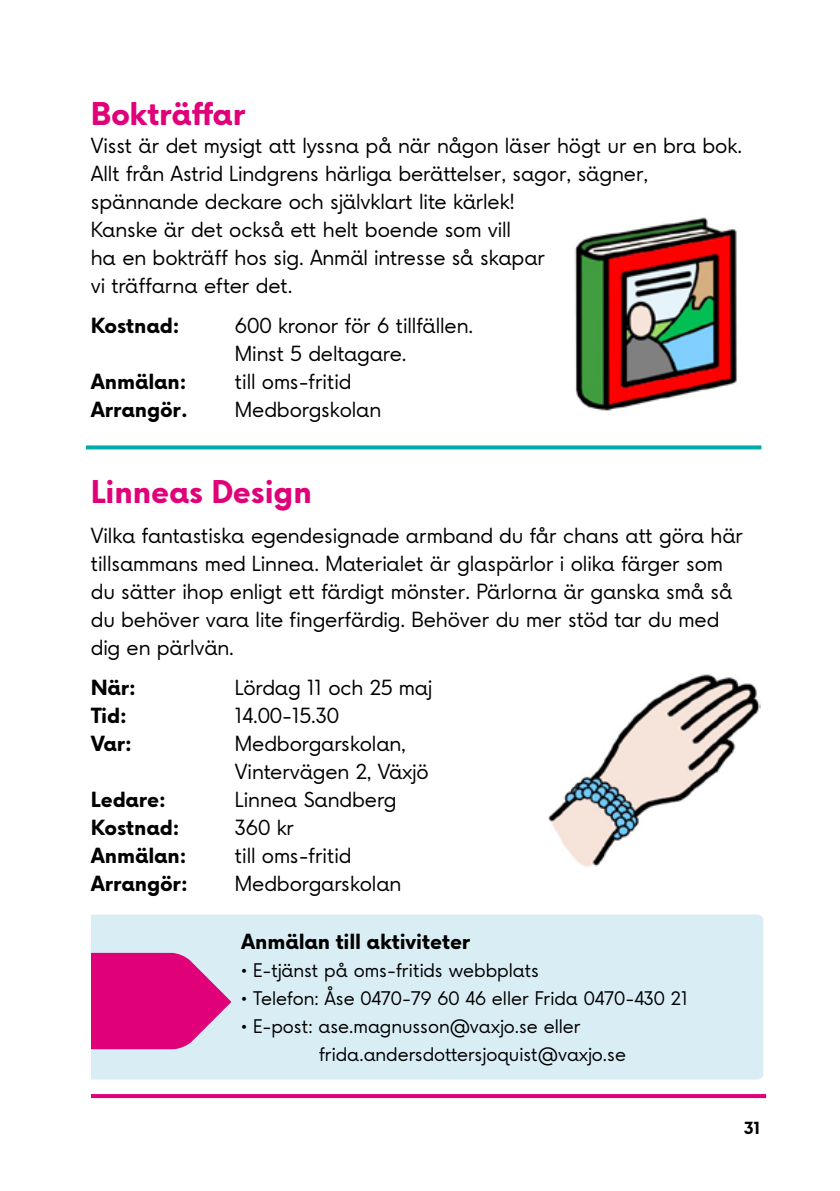
<style>
.page{position:relative;width:840px;height:1191px;background:#fff}
.page>*{position:absolute;margin:0;border:0;box-sizing:border-box;transform-origin:0 0}
.t1{font:700 30px "Vaxjo Now";letter-spacing:-.005em;color:#e00078}
.t2{font:20px/28px "Vaxjo Now";letter-spacing:-.005em;color:#000}
.t3{font:700 20px "Vaxjo Now";letter-spacing:-.005em;color:#000}
.t4{font:18px/28px "Vaxjo Now";color:#000}
.t5{font:700 16px "Vaxjo Now";color:#000}
</style>
<div class="page">
<svg style="left:91px;top:1094px;width:674px;height:4px;background:#e0057a"></svg>
<div style="left:87px;top:914px;width:676px;height:165px;background:#d9eef4;border-radius:6px"></div>
<svg style="left:91px;top:953px;width:140px;height:96px"></svg>
<div style="left:0;top:899px;width:91px;height:279px;background:#fff"></div>
<svg style="left:86px;top:445px;width:675px;height:4px;background:#1db5b2"></svg>
<img style="left:574px;top:217px;width:163px;height:194px">
<img style="left:548px;top:674px;width:212px;height:193px">
<h1 class="t1" style="left:91px;top:92px;width:156px">Bokträffar</h1>
<p class="t2" style="left:91px;top:131px;width:652px">Visst är det mysigt att lyssna på när någon läser högt ur en bra bok.<br>Allt från Astrid Lindgrens härliga berättelser, sagor, sägner, spännande deckare och självklart lite kärlek!<br>Kanske är det också ett helt boende som vill<br>ha en bokträff hos sig. Anmäl intresse så skapar<br>vi träffarna efter det.</p>
<p class="t3" style="left:91px;top:311px;width:90px">Kostnad:</p>
<p class="t2" style="left:235px;top:311px;width:240px">600 kronor för 6 tillfällen.<br>Minst 5 deltagare.</p>
<p class="t3" style="left:91px;top:367px;width:97px">Anmälan:</p>
<p class="t2" style="left:235px;top:367px;width:118px">till oms-fritid</p>
<p class="t3" style="left:91px;top:395px;width:98px">Arrangör.</p>
<p class="t2" style="left:235px;top:395px;width:148px">Medborgskolan</p>
<h1 class="t1" style="left:91px;top:470px;width:222px">Linneas Design</h1>
<p class="t2" style="left:91px;top:521px;width:653px">Vilka fantastiska egendesignade armband du får chans att göra här tillsammans med Linnea. Materialet är glaspärlor i olika färger som du sätter ihop enligt ett färdigt mönster. Pärlorna är ganska små så du behöver vara lite fingerfärdig. Behöver du mer stöd tar du med dig en pärlvän.</p>
<p class="t3" style="left:91px;top:673px;width:47px">När:</p>
<p class="t2" style="left:235px;top:673px;width:199px">Lördag 11 och 25 maj</p>
<p class="t3" style="left:91px;top:701px;width:37px">Tid:</p>
<p class="t2" style="left:235px;top:701px;width:106px">14.00-15.30</p>
<p class="t3" style="left:91px;top:729px;width:43px">Var:</p>
<p class="t2" style="left:235px;top:729px;width:195px">Medborgarskolan,<br>Vintervägen 2, Växjö</p>
<p class="t3" style="left:91px;top:785px;width:76px">Ledare:</p>
<p class="t2" style="left:235px;top:785px;width:163px">Linnea Sandberg</p>
<p class="t3" style="left:91px;top:813px;width:90px">Kostnad:</p>
<p class="t2" style="left:235px;top:813px;width:61px">360 kr</p>
<p class="t3" style="left:91px;top:841px;width:97px">Anmälan:</p>
<p class="t2" style="left:235px;top:841px;width:118px">till oms-fritid</p>
<p class="t3" style="left:91px;top:869px;width:98px">Arrangör:</p>
<p class="t2" style="left:235px;top:869px;width:168px">Medborgarskolan</p>
<p class="t3" style="left:241px;top:927px;width:230px">Anmälan till aktiviteter</p>
<p class="t4" style="left:241px;top:956px;width:299px">• E-tjänst på oms-fritids webbplats</p>
<p class="t4" style="left:241px;top:984px;width:448px">• Telefon: Åse 0470-79 60 46 eller Frida 0470-430 21</p>
<p class="t4" style="left:319px;top:1012px;width:308px;text-indent:-78px">• E-post: ase.magnusson@vaxjo.se eller frida.andersdottersjoquist@vaxjo.se</p>
<p class="t5" style="left:743px;top:1116px;width:18px">31</p>
</div>
